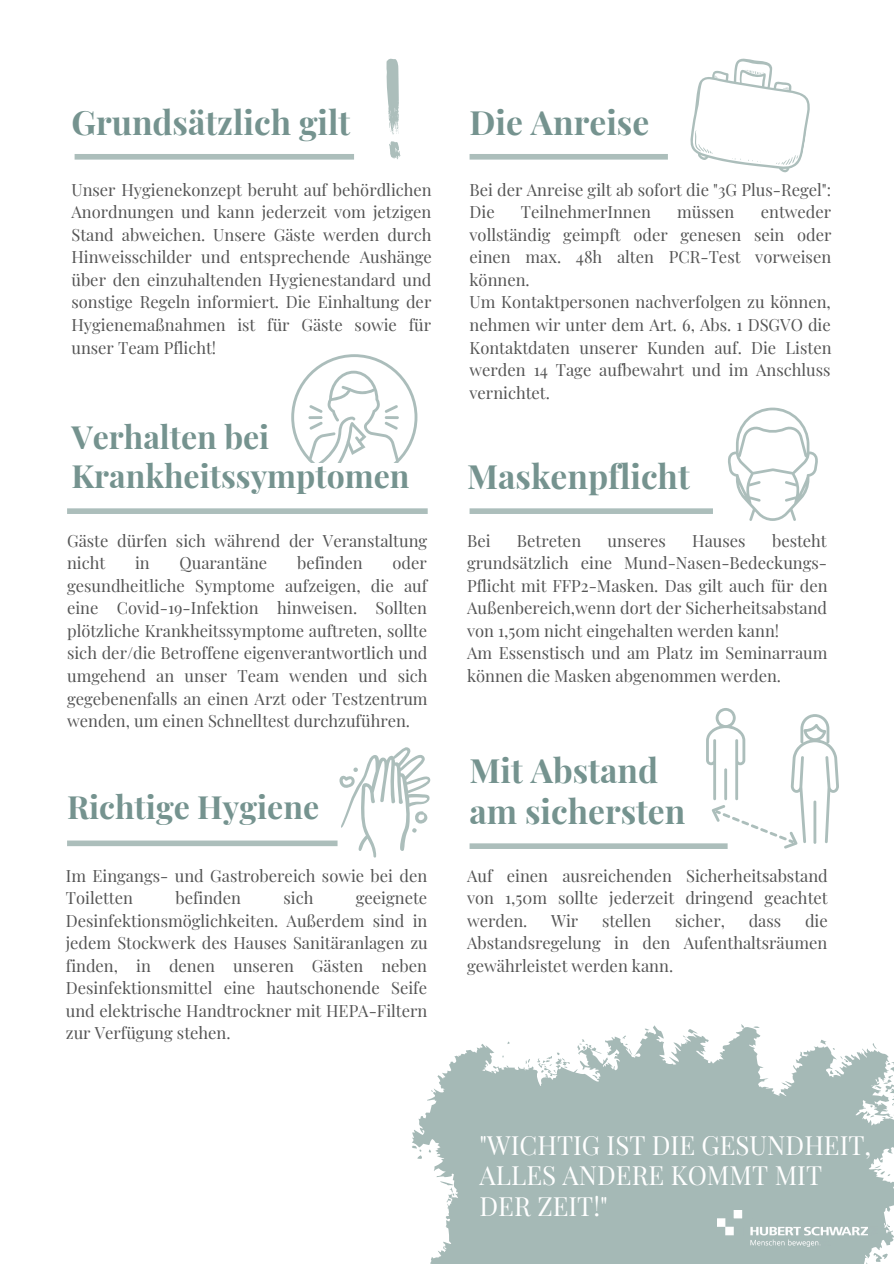
<style>
.page{position:relative;width:894px;height:1264px;background:#fff}
.page>*{position:absolute;margin:0;border:0;box-sizing:border-box;transform-origin:0 0}
.t1{font:700 33.45px "Playfair Display";color:#75938f}
.t2{font:700 31.95px/39.5px "Playfair Display";color:#75938f}
.t3{font:25.95px/30.5px "Playfair Display";color:#fff}
.t4{font:16.5px/22.5px "Playfair Display";color:#545454;text-align:justify}
</style>
<div class="page">
<div style="left:75px;top:154px;width:279px;height:6px;background:#acbebb"></div>
<div style="left:469px;top:154px;width:198px;height:6px;background:#acbebb"></div>
<svg style="left:389px;top:141px;width:11px;height:18px"></svg>
<svg style="left:386px;top:59px;width:13px;height:76px"></svg>
<div style="left:469px;top:508px;width:243px;height:6px;background:#acbebb"></div>
<svg style="left:728px;top:407px;width:89px;height:114px"></svg>
<div style="left:469px;top:843px;width:258px;height:6px;background:#acbebb"></div>
<svg style="left:706px;top:708px;width:132px;height:140px"></svg>
<div style="left:67px;top:840px;width:270px;height:6px;background:#acbebb"></div>
<svg style="left:325px;top:747px;width:106px;height:111px"></svg>
<svg style="left:690px;top:58px;width:120px;height:115px"></svg>
<div style="left:67px;top:508px;width:360px;height:6px;background:#acbebb"></div>
<svg style="left:291px;top:354px;width:126px;height:109px"></svg>
<svg style="left:893px;top:1062px;width:1px;height:54px"></svg>
<svg style="left:412px;top:1024px;width:481px;height:239px;fill:#a5b9b6"></svg>
<img style="left:717px;top:1210px;width:149px;height:36px">
<p class="t1" style="left:71px;top:99px;width:280px">Grundsätzlich gilt</p>
<p class="t4" style="left:71px;top:178px;width:362px">Unser Hygienekonzept beruht auf behördlichen Anordnungen und kann jederzeit vom jetzigen Stand abweichen. Unsere Gäste werden durch Hinweisschilder und entsprechende Aushänge über den einzuhaltenden Hygienestandard und sonstige Regeln informiert. Die Einhaltung der Hygienemaßnahmen ist für Gäste sowie für unser Team Pflicht!</p>
<p class="t2" style="left:71px;top:416px;width:339px">Verhalten bei<br>Krankheitssymptomen</p>
<p class="t4" style="left:67px;top:528px;width:361px">Gäste dürfen sich während der Veranstaltung nicht</p>
<p class="t4" style="left:67px;top:551px;width:362px;text-indent:325px">oder gesundheitliche Symptome aufzeigen, die auf eine Covid-19-Infektion hinweisen. Sollten plötzliche Krankheitssymptome auftreten, sollte sich der/die Betroffene eigenverantwortlich und umgehend an unser Team wenden und sich gegebenenfalls an einen Arzt oder Testzentrum wenden, um einen Schnelltest durchzuführen.</p>
<p class="t4" style="left:135px;top:551px;width:16px">in</p>
<p class="t4" style="left:179px;top:551px;width:89px">Quarantäne</p>
<p class="t4" style="left:297px;top:551px;width:67px">befinden</p>
<p class="t2" style="left:67px;top:786px;width:253px">Richtige Hygiene</p>
<p class="t4" style="left:66px;top:863px;width:363px">Im Eingangs- und Gastrobereich sowie bei den<br>Toiletten</p>
<p class="t4" style="left:175px;top:886px;width:67px">befinden</p>
<p class="t4" style="left:283px;top:886px;width:31px">sich</p>
<p class="t4" style="left:66px;top:886px;width:363px;text-indent:290px">geeignete Desinfektionsmöglichkeiten. Außerdem sind in jedem Stockwerk des Hauses Sanitäranlagen zu finden, in denen unseren Gästen neben Desinfektionsmittel eine hautschonende Seife und elektrische Handtrockner mit HEPA-Filtern zur Verfügung stehen.</p>
<p class="t1" style="left:469px;top:99px;width:181px">Die Anreise</p>
<p class="t4" style="left:469px;top:178px;width:363px">Bei der Anreise gilt ab sofort die "3G Plus-Regel":<br>Die</p>
<p class="t4" style="left:469px;top:200px;width:363px;text-indent:291px">entweder vollständig geimpft oder genesen sein oder einen max. 48h alten PCR-Test vorweisen können.</p>
<p class="t4" style="left:469px;top:290px;width:363px">Um Kontaktpersonen nachverfolgen zu können, nehmen wir unter dem Art. 6, Abs. 1 DSGVO die Kontaktdaten unserer Kunden auf. Die Listen werden 14 Tage aufbewahrt und im Anschluss vernichtet.</p>
<p class="t4" style="left:521px;top:200px;width:131px">TeilnehmerInnen</p>
<p class="t4" style="left:677px;top:200px;width:59px">müssen</p>
<p class="t1" style="left:467px;top:453px;width:224px">Maskenpflicht</p>
<p class="t4" style="left:467px;top:528px;width:362px;text-indent:305px">besteht grundsätzlich eine Mund-Nasen-Bedeckungs-Pflicht mit FFP2-Masken. Das gilt auch für den Außenbereich,wenn dort der Sicherheitsabstand von 1,50m nicht eingehalten werden kann!</p>
<p class="t4" style="left:467px;top:641px;width:362px">Am Essenstisch und am Platz im Seminarraum können die Masken abgenommen werden.</p>
<p class="t4" style="left:467px;top:528px;width:25px">Bei</p>
<p class="t4" style="left:517px;top:528px;width:66px">Betreten</p>
<p class="t4" style="left:607px;top:528px;width:60px">unseres</p>
<p class="t4" style="left:692px;top:528px;width:55px">Hauses</p>
<p class="t1" style="left:469px;top:746px;width:190px">Mit Abstand</p>
<p class="t1" style="left:469px;top:788px;width:217px">am sichersten</p>
<p class="t4" style="left:467px;top:863px;width:362px">Auf einen ausreichenden Sicherheitsabstand von 1,50m sollte jederzeit dringend geachtet werden.</p>
<p class="t4" style="left:467px;top:908px;width:362px;text-indent:338px">die Abstandsregelung in den Aufenthaltsräumen gewährleistet werden kann.</p>
<p class="t4" style="left:551px;top:908px;width:29px">Wir</p>
<p class="t4" style="left:602px;top:908px;width:51px">stellen</p>
<p class="t4" style="left:674px;top:908px;width:51px">sicher,</p>
<p class="t4" style="left:748px;top:908px;width:34px">dass</p>
<p class="t3" style="left:479px;top:1128px;width:393px">"WICHTIG IST DIE GESUNDHEIT,<br>ALLES ANDERE KOMMT MIT<br>DER ZEIT!"</p>
</div>
